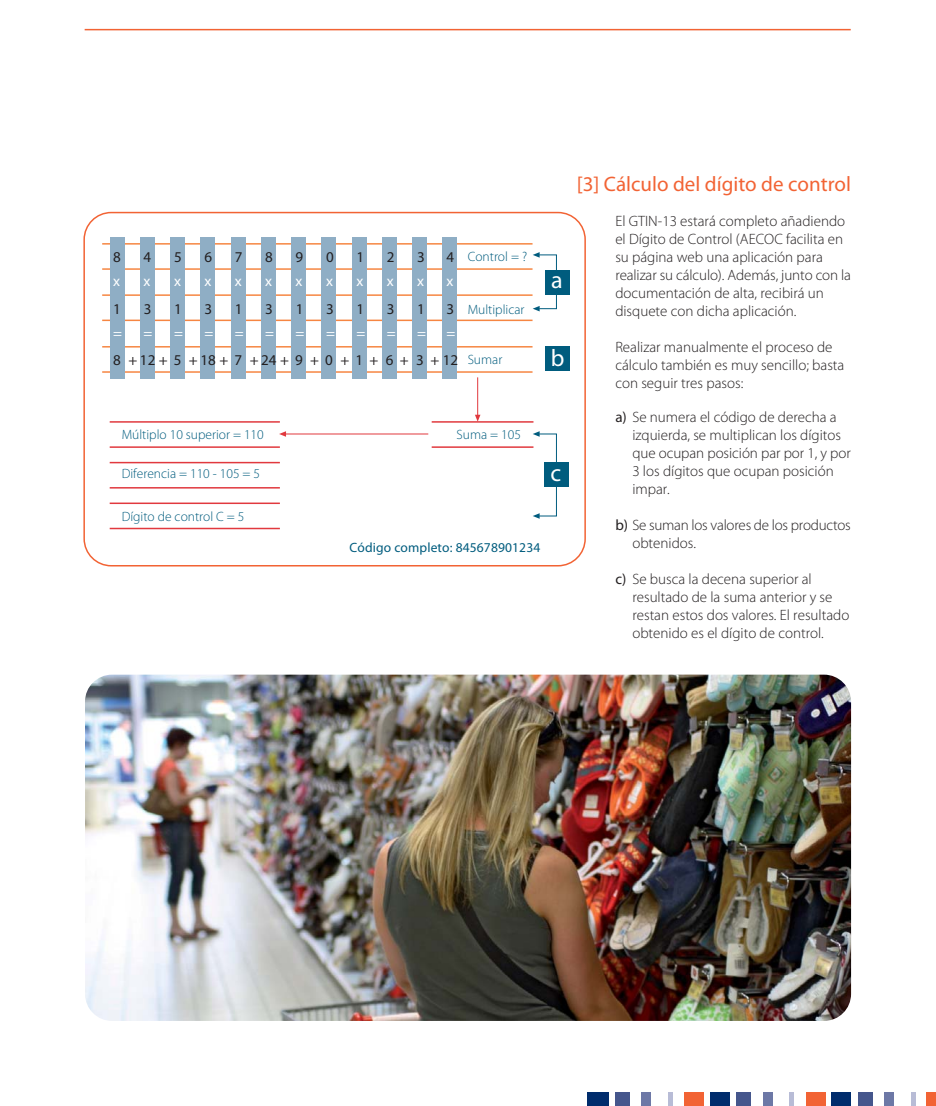
<style>
.page{position:relative;width:936px;height:1106px;background:#fff}
.page>*{position:absolute;margin:0;border:0;box-sizing:border-box;transform-origin:0 0}
.t1{font:24px "Myriad Pro";color:#fff}
.t2{font:21px "Myriad Pro";color:#f26334}
.t3{font:300 15px/18px "Myriad Pro";color:#231f20}
.t4{font:15px "Myriad Pro";color:#231f20}
.t5{font:15px "Myriad Pro";color:#fff}
.t6{font:300 13.5px "Myriad Pro";color:#005c7e}
.t7{font:13.5px "Myriad Pro";letter-spacing:.01em;color:#005c7e}
.s1{font-weight:400}
</style>
<div class="page">
<div style="left:805px;top:1092px;width:20px;height:14px;background:#f26334"></div>
<div style="left:789px;top:1092px;width:5px;height:14px;background:#b8bcd6"></div>
<div style="left:762px;top:1092px;width:10px;height:14px;background:#6d78a6"></div>
<div style="left:736px;top:1092px;width:15px;height:14px;background:#45568c"></div>
<div style="left:710px;top:1092px;width:20px;height:14px;background:#002c6c"></div>
<div style="left:884px;top:1092px;width:10px;height:14px;background:#6d78a6"></div>
<div style="left:857px;top:1092px;width:15px;height:14px;background:#45568c"></div>
<div style="left:831px;top:1092px;width:20px;height:14px;background:#002c6c"></div>
<div style="left:684px;top:1092px;width:20px;height:14px;background:#f26334"></div>
<div style="left:667px;top:1092px;width:5px;height:14px;background:#b8bcd6"></div>
<div style="left:641px;top:1092px;width:10px;height:14px;background:#6d78a6"></div>
<div style="left:615px;top:1092px;width:15px;height:14px;background:#45568c"></div>
<div style="left:586px;top:1092px;width:22px;height:14px;background:#002c6c"></div>
<div style="left:926px;top:1092px;width:9px;height:14px;background:#f26334"></div>
<div style="left:910px;top:1092px;width:5px;height:14px;background:#b8bcd6"></div>
<hr style="left:85px;top:29px;width:765px;height:1px;background:#f26334">
<img style="left:85px;top:675px;width:766px;height:345px;border-radius:27px">
<hr style="left:102px;top:243px;width:430px;height:1px;background:#f68642">
<hr style="left:102px;top:268px;width:430px;height:2px;background:#f68642">
<hr style="left:102px;top:294px;width:430px;height:2px;background:#f68642">
<hr style="left:102px;top:319px;width:430px;height:2px;background:#f68642">
<hr style="left:102px;top:346px;width:430px;height:1px;background:#f68642">
<hr style="left:102px;top:371px;width:430px;height:2px;background:#f68642">
<div style="left:110px;top:237px;width:15px;height:142px;background:#8faec5"></div>
<div style="left:140px;top:237px;width:15px;height:142px;background:#8faec5"></div>
<div style="left:170px;top:237px;width:15px;height:142px;background:#8faec5"></div>
<div style="left:200px;top:237px;width:15px;height:142px;background:#8faec5"></div>
<div style="left:231px;top:237px;width:14px;height:142px;background:#8faec5"></div>
<div style="left:261px;top:237px;width:15px;height:142px;background:#8faec5"></div>
<div style="left:291px;top:237px;width:15px;height:142px;background:#8faec5"></div>
<div style="left:321px;top:237px;width:15px;height:142px;background:#8faec5"></div>
<div style="left:352px;top:237px;width:14px;height:142px;background:#8faec5"></div>
<div style="left:382px;top:237px;width:15px;height:142px;background:#8faec5"></div>
<div style="left:412px;top:237px;width:15px;height:142px;background:#8faec5"></div>
<div style="left:442px;top:237px;width:15px;height:142px;background:#8faec5"></div>
<svg style="left:532px;top:294px;width:25px;height:17px"></svg>
<hr style="left:110px;top:421px;width:170px;height:1px;background:#e1393e">
<hr style="left:110px;top:446px;width:170px;height:2px;background:#e1393e">
<hr style="left:110px;top:462px;width:170px;height:1px;background:#e1393e">
<hr style="left:110px;top:487px;width:170px;height:1px;background:#e1393e">
<hr style="left:110px;top:502px;width:170px;height:2px;background:#e1393e">
<hr style="left:110px;top:528px;width:170px;height:1px;background:#e1393e">
<hr style="left:431px;top:421px;width:102px;height:1px;background:#e1393e">
<hr style="left:431px;top:446px;width:102px;height:2px;background:#e1393e">
<hr style="left:477px;top:377px;width:1px;height:38px;background:#e1393e">
<svg style="left:475px;top:415px;width:5px;height:7px"></svg>
<hr style="left:285px;top:433px;width:143px;height:1px;background:#e1393e">
<svg style="left:279px;top:431px;width:7px;height:6px"></svg>
<div style="left:545px;top:346px;width:24px;height:24px;background:#005c7e"></div>
<div style="left:545px;top:270px;width:24px;height:24px;background:#005c7e"></div>
<svg style="left:532px;top:252px;width:25px;height:18px"></svg>
<svg style="left:533px;top:483px;width:24px;height:36px"></svg>
<svg style="left:532px;top:431px;width:25px;height:34px"></svg>
<div style="left:545px;top:463px;width:24px;height:24px;background:#005c7e"></div>
<div style="left:83px;top:212px;width:503px;height:354px;border:2px solid #f26334;border-radius:27px"></div>
<p class="t4" style="left:113px;top:251px;width:9px">8</p>
<p class="t6" style="left:467px;top:252px;width:61px">Control = ?</p>
<p class="t5" style="left:113px;top:275px;width:8px">x</p>
<p class="t4" style="left:113px;top:304px;width:9px">1</p>
<p class="t5" style="left:113px;top:327px;width:10px">=</p>
<p class="t4" style="left:113px;top:354px;width:267px">8 +12 + 5 +18 + 7 +24 + 9 + 0 + 1 +</p>
<p class="t4" style="left:265px;top:251px;width:9px">8</p>
<p class="t5" style="left:265px;top:275px;width:8px">x</p>
<p class="t4" style="left:265px;top:304px;width:9px">3</p>
<p class="t5" style="left:265px;top:327px;width:10px">=</p>
<p class="t4" style="left:295px;top:251px;width:9px">9</p>
<p class="t5" style="left:295px;top:275px;width:8px">x</p>
<p class="t4" style="left:296px;top:304px;width:9px">1</p>
<p class="t5" style="left:295px;top:327px;width:10px">=</p>
<p class="t4" style="left:326px;top:251px;width:9px">0</p>
<p class="t5" style="left:326px;top:275px;width:8px">x</p>
<p class="t4" style="left:326px;top:304px;width:9px">3</p>
<p class="t5" style="left:326px;top:327px;width:10px">=</p>
<p class="t4" style="left:387px;top:251px;width:9px">2</p>
<p class="t5" style="left:387px;top:275px;width:8px">x</p>
<p class="t4" style="left:387px;top:304px;width:9px">3</p>
<p class="t5" style="left:387px;top:327px;width:10px">=</p>
<p class="t4" style="left:386px;top:354px;width:24px">6 +</p>
<p class="t4" style="left:417px;top:251px;width:9px">3</p>
<p class="t5" style="left:417px;top:275px;width:8px">x</p>
<p class="t4" style="left:417px;top:304px;width:9px">1</p>
<p class="t5" style="left:417px;top:327px;width:10px">=</p>
<p class="t4" style="left:416px;top:354px;width:43px">3 +12</p>
<p class="t4" style="left:204px;top:251px;width:9px">6</p>
<p class="t5" style="left:204px;top:275px;width:8px">x</p>
<p class="t4" style="left:204px;top:304px;width:9px">3</p>
<p class="t5" style="left:204px;top:327px;width:10px">=</p>
<p class="t4" style="left:144px;top:251px;width:9px">4</p>
<p class="t5" style="left:144px;top:275px;width:8px">x</p>
<p class="t4" style="left:144px;top:304px;width:9px">3</p>
<p class="t5" style="left:144px;top:327px;width:10px">=</p>
<p class="t4" style="left:174px;top:251px;width:9px">5</p>
<p class="t5" style="left:174px;top:275px;width:8px">x</p>
<p class="t4" style="left:174px;top:304px;width:9px">1</p>
<p class="t5" style="left:174px;top:327px;width:10px">=</p>
<p class="t4" style="left:235px;top:251px;width:9px">7</p>
<p class="t5" style="left:235px;top:275px;width:8px">x</p>
<p class="t4" style="left:235px;top:304px;width:9px">1</p>
<p class="t5" style="left:235px;top:327px;width:10px">=</p>
<p class="t4" style="left:356px;top:251px;width:9px">1</p>
<p class="t5" style="left:356px;top:275px;width:8px">x</p>
<p class="t4" style="left:356px;top:304px;width:9px">1</p>
<p class="t5" style="left:356px;top:327px;width:10px">=</p>
<p class="t4" style="left:446px;top:251px;width:9px">4</p>
<p class="t5" style="left:446px;top:275px;width:8px">x</p>
<p class="t4" style="left:446px;top:304px;width:9px">3</p>
<p class="t5" style="left:446px;top:327px;width:10px">=</p>
<p class="t6" style="left:467px;top:304px;width:58px">Multiplicar</p>
<p class="t6" style="left:467px;top:354px;width:36px">Sumar</p>
<h1 class="t1" style="left:551px;top:271px;width:13px">a</h1>
<h1 class="t1" style="left:551px;top:349px;width:15px">b</h1>
<p class="t6" style="left:122px;top:429px;width:144px">Múltiplo 10 superior = 110</p>
<p class="t6" style="left:456px;top:429px;width:66px">Suma = 105</p>
<p class="t6" style="left:122px;top:469px;width:140px">Diferencia = 110 - 105 = 5</p>
<p class="t6" style="left:122px;top:511px;width:124px">Dígito de control C = 5</p>
<p class="t7" style="left:349px;top:542px;width:192px">Código completo: 845678901234</p>
<h1 class="t1" style="left:550px;top:463px;width:12px">c</h1>
<h2 class="t2" style="left:576px;top:176px;width:276px">[3] Cálculo del dígito de control</h2>
<p class="t3" style="left:615px;top:213px;width:237px">El GTIN-13 estará completo añadiendo el Dígito de Control (AECOC facilita en su página web una aplicación para realizar su cálculo). Además, junto con la documentación de alta, recibirá un disquete con dicha aplicación.</p>
<p class="t3" style="left:615px;top:339px;width:230px">Realizar manualmente el proceso de cálculo también es muy sencillo; basta con seguir tres pasos:</p>
<p class="t3" style="left:632px;top:409px;width:220px;text-indent:-17px"><span class="s1">a)</span> Se numera el código de derecha a izquierda, se multiplican los dígitos que ocupan posición par por 1, y por<br>3 los dígitos que ocupan posición impar.</p>
<p class="t3" style="left:632px;top:517px;width:220px;text-indent:-17px"><span class="s1">b)</span> Se suman los valores de los productos obtenidos.</p>
<p class="t3" style="left:632px;top:571px;width:218px;text-indent:-17px"><span class="s1">c)</span> Se busca la decena superior al resultado de la suma anterior y se restan estos dos valores. El resultado obtenido es el dígito de control.</p>
</div>
